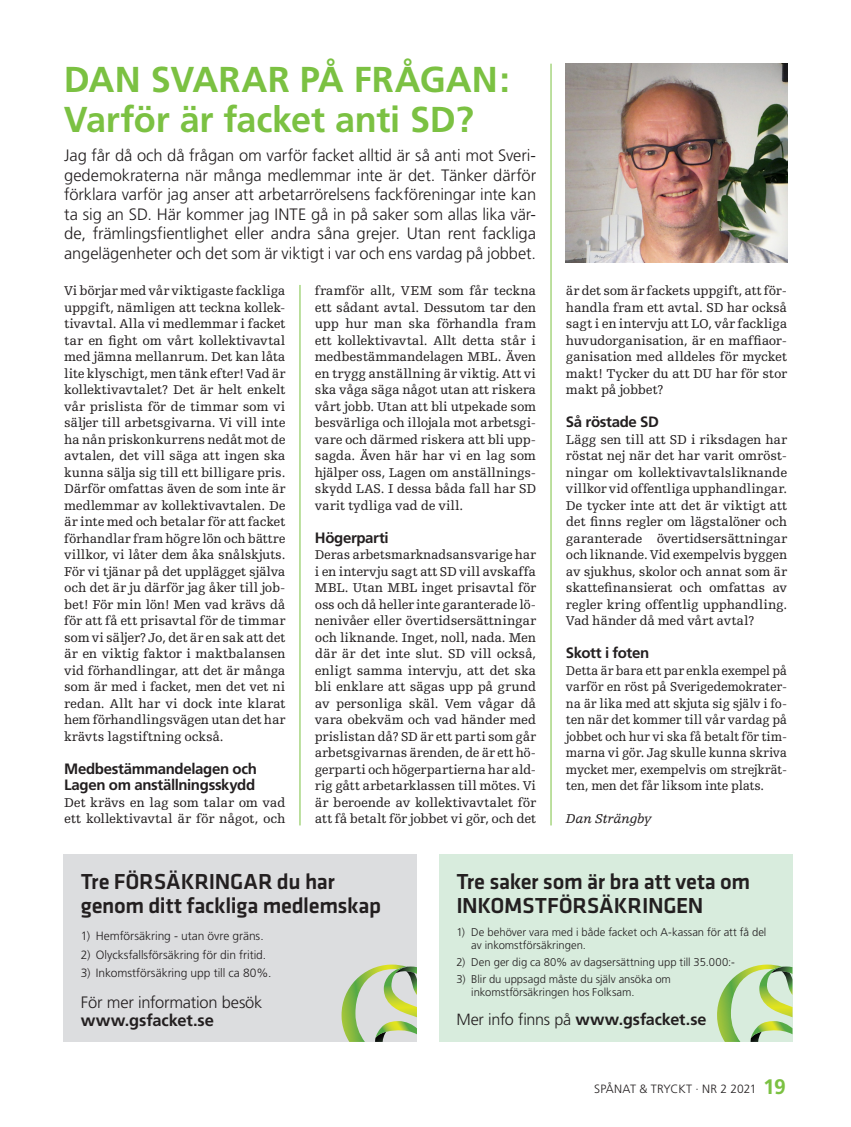
<style>
.page{position:relative;width:851px;height:1127px;background:#fff}
.page>*{position:absolute;margin:0;border:0;box-sizing:border-box;transform-origin:0 0}
.t1{font:700 36px/40.5px "Frutiger";letter-spacing:-.005em;color:#7bc142}
.t2{font:500 22.5px/24px "Klavika";letter-spacing:-.015em;color:#231f20}
.t3{font:300 16.5px/19.5px "Frutiger";letter-spacing:-.01em;color:#231f20;text-align:justify}
.t4{font:700 16.5px "Frutiger";letter-spacing:-.01em;color:#231f20}
.t5{font:700 16.2px "Frutiger";letter-spacing:-.005em;color:#231f20}
.t6{font:700 15px/16.5px "Frutiger";letter-spacing:-.025em;color:#231f20}
.t7{font:13.5px/16.5px "Egyptienne F";letter-spacing:-.015em;color:#231f20;text-align:justify}
.t8{font:13.5px/16.5px "Egyptienne F";letter-spacing:-.015em;color:#231f20;text-align:justify;scale:.96 1}
.t9{font:italic 13.5px "Egyptienne F";letter-spacing:-.02em;color:#231f20}
.t10{font:300 12px "Frutiger";letter-spacing:-.005em;color:#231f20}
.t11{font:300 11.25px/13.5px "Frutiger";color:#231f20}
.s1{font-weight:300}
.s2{font-weight:700;font-size:21px;color:#7bc142}
</style>
<div class="page">
<hr style="left:299px;top:285px;width:1px;height:540px;background:#7bc142">
<hr style="left:550px;top:64px;width:1px;height:761px;background:#7bc142">
<img style="left:566px;top:64px;width:221px;height:199px">
<div style="left:439px;top:855px;width:353px;height:187px;background:#d8ecdd"></div>
<svg style="left:717px;top:964px;width:75px;height:78px"></svg>
<div style="left:64px;top:855px;width:353px;height:187px;background:#dcdddf"></div>
<svg style="left:341px;top:964px;width:76px;height:78px"></svg>
<h1 class="t1" style="left:64px;top:59px;width:447px">DAN SVARAR PÅ FRÅGAN:<br>Varför är facket anti SD?</h1>
<p class="t3" style="left:64px;top:146px;width:473px">Jag får då och då frågan om varför facket alltid är så anti mot Sveri&shy;gedemokraterna när många medlemmar inte är det. Tänker därför förklara varför jag anser att arbetarrörelsens fackföreningar inte kan ta sig an SD. Här kommer jag INTE gå in på saker som allas lika vär&shy;de, främlingsfientlighet eller andra såna grejer. Utan rent fackliga angelägenheter och det som är viktigt i var och ens vardag på jobbet.</p>
<p class="t7" style="left:64px;top:283px;width:223px">Vi börjar med vår viktigaste fackliga uppgift, nämligen att teckna kollek&shy;tivavtal. Alla vi medlemmar i facket tar en fight om vårt kollektivavtal med jämna mellanrum. Det kan låta lite klyschigt, men tänk efter! Vad är kollektivavtalet? Det är helt enkelt vår prislista för de timmar som vi säljer till arbetsgivarna. Vi vill inte ha nån priskonkurrens nedåt mot de avtalen, det vill säga att ingen ska kunna sälja sig till ett billigare pris.<br>Därför omfattas även de som inte är medlemmar av kollektivavtalen. De är inte med och betalar för att facket förhandlar fram högre lön och bättre villkor, vi låter dem åka snålskjuts.<br>För vi tjänar på det upplägget själva och det är ju därför jag åker till job&shy;bet! För min lön! Men vad krävs då för att få ett prisavtal för de timmar som vi säljer? Jo, det är en sak att det är en viktig faktor i maktbalansen vid förhandlingar, att det är många som är med i facket, men det vet ni redan. Allt har vi dock inte klarat hem förhandlingsvägen utan det har krävts lagstiftning också.</p>
<p class="t6" style="left:64px;top:760px;width:194px">Medbestämmandelagen och<br>Lagen om anställningsskydd</p>
<p class="t7" style="left:64px;top:794px;width:223px">Det krävs en lag som talar om vad ett kollektivavtal är för något, och</p>
<p class="t7" style="left:315px;top:283px;width:223px">framför allt, VEM som får teckna ett sådant avtal. Dessutom tar den upp hur man ska förhandla fram ett kollektivavtal. Allt detta står i medbestämmandelagen MBL. Även en trygg anställning är viktig. Att vi ska våga säga något utan att riskera vårt jobb. Utan att bli utpekade som besvärliga och illojala mot arbetsgi&shy;vare och därmed riskera att bli upp&shy;sagda. Även här har vi en lag som hjälper oss, Lagen om anställnings&shy;skydd LAS. I dessa båda fall har SD varit tydliga vad de vill.</p>
<p class="t6" style="left:315px;top:529px;width:75px">Högerparti</p>
<p class="t7" style="left:315px;top:547px;width:223px">Deras arbetsmarknadsansvarige har i en intervju sagt att SD vill avskaffa MBL. Utan MBL inget prisavtal för oss och då heller inte garanterade lö&shy;nenivåer eller övertidsersättningar och liknande. Inget, noll, nada. Men där är det inte slut. SD vill också, enligt samma intervju, att det ska bli enklare att sägas upp på grund av personliga skäl. Vem vågar då vara obekväm och vad händer med prislistan då? SD är ett parti som går arbetsgivarnas ärenden, de är ett hö&shy;gerparti och högerpartierna har ald&shy;rig gått arbetarklassen till mötes. Vi är beroende av kollektivavtalet för att få betalt för jobbet vi gör, och det</p>
<p class="t7" style="left:566px;top:283px;width:223px">är det som är fackets uppgift, att för&shy;handla fram ett avtal. SD har också sagt i en intervju att LO, vår fackliga huvudorganisation, är en maffiaor&shy;ganisation med alldeles för mycket makt! Tycker du att DU har för stor makt på jobbet?</p>
<p class="t6" style="left:566px;top:413px;width:95px">Så röstade SD</p>
<p class="t7" style="left:566px;top:431px;width:223px">Lägg sen till att SD i riksdagen har röstat nej när det har varit omröst&shy;ningar om kollektivavtalsliknande villkor vid offentliga upphandlingar.<br>De tycker inte att det är viktigt att det finns regler om lägstalöner och garanterade övertidsersättningar och liknande. Vid exempelvis byggen av sjukhus, skolor och annat som är skattefinansierat och omfattas av regler kring offentlig upphandling.<br>Vad händer då med vårt avtal?</p>
<p class="t6" style="left:566px;top:644px;width:85px">Skott i foten</p>
<p class="t8" style="left:566px;top:662px;width:232px">Detta är bara ett par enkla exempel på varför en röst på Sverigedemokrater&shy;na är lika med att skjuta sig själv i fo&shy;ten när det kommer till vår vardag på jobbet och hur vi ska få betalt för tim&shy;marna vi gör. Jag skulle kunna skriva mycket mer, exempelvis om strejkrät&shy;ten, men det får liksom inte plats.</p>
<p class="t9" style="left:566px;top:811px;width:87px">Dan Strängby</p>
<h2 class="t2" style="left:81px;top:869px;width:302px">Tre FÖRSÄKRINGAR du har genom ditt fackliga medlemskap</h2>
<p class="t10" style="left:81px;top:929px;width:184px">1) Hemförsäkring - utan övre gräns.</p>
<p class="t10" style="left:81px;top:948px;width:187px">2) Olycksfallsförsäkring för din fritid.</p>
<p class="t10" style="left:81px;top:966px;width:192px">3) Inkomstförsäkring upp till ca 80%.</p>
<p class="t3" style="left:81px;top:992px;width:183px">För mer information besök</p>
<p class="t4" style="left:81px;top:1010px;width:135px">www.gsfacket.se</p>
<h2 class="t2" style="left:456px;top:869px;width:295px">Tre saker som är bra att veta om<br>INKOMSTFÖRSÄKRINGEN</h2>
<p class="t11" style="left:471px;top:925px;width:296px;text-indent:-15px">1) De behöver vara med i både facket och A-kassan för att få del av inkomstförsäkringen.</p>
<p class="t11" style="left:456px;top:955px;width:280px">2) Den ger dig ca 80% av dagsersättning upp till 35.000:-</p>
<p class="t11" style="left:471px;top:972px;width:201px;text-indent:-15px">3) Blir du uppsagd måste du själv ansöka om inkomstförsäkringen hos Folksam.</p>
<p class="t5" style="left:456px;top:1009px;width:251px"><span class="s1">Mer info finns på</span> www.gsfacket.se</p>
<p class="t10" style="left:594px;top:1082px;width:193px">SPÅNAT &amp; TRYCKT · NR 2 2021 <span class="s2">19</span></p>
</div>
